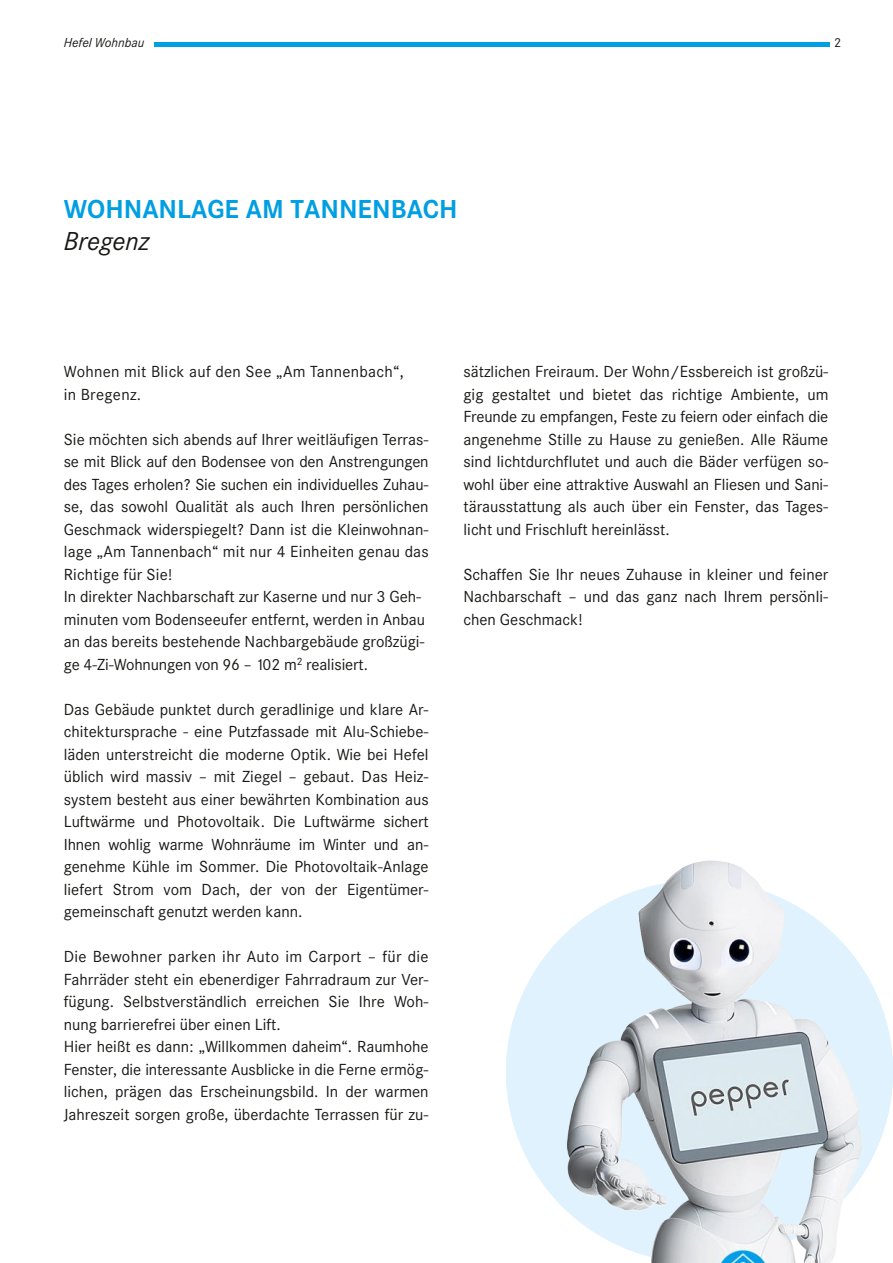
<style>
.page{position:relative;width:893px;height:1263px;background:#fff}
.page>*{position:absolute;margin:0;border:0;box-sizing:border-box;transform-origin:0 0}
.t1{font:700 27px "Corporate S";color:#009ee3}
.t2{font:italic 27px "Corporate S";color:#181715}
.t3{font:15.75px/22.5px "Corporate SBQ";color:#181715;text-align:justify}
.t4{font:15.75px/22.5px "Corporate SBQ";letter-spacing:.02em;color:#181715}
.t5{font:italic 13.5px "Corporate S";color:#181715}
.t6{font:13.5px "Corporate S";color:#181715}
</style>
<div class="page">
<hr style="left:154px;top:43px;width:675px;height:4px;background:#009ee3">
<img style="left:555px;top:860px;width:338px;height:403px">
<svg style="left:506px;top:880px;width:387px;height:383px"></svg>
<p class="t5" style="left:64px;top:35px;width:82px">Hefel Wohnbau</p>
<p class="t6" style="left:834px;top:35px;width:9px">2</p>
<h1 class="t1" style="left:64px;top:194px;width:395px">WOHNANLAGE AM TANNENBACH</h1>
<h1 class="t2" style="left:64px;top:225px;width:88px">Bregenz</h1>
<p class="t4" style="left:64px;top:360px;width:342px">Wohnen mit Blick auf den See „Am Tannenbach“, in Bregenz.</p>
<p class="t3" style="left:64px;top:427px;width:366px;text-align:left">Sie möchten sich abends auf Ihrer weitläufigen Terras&shy;se mit Blick auf den Bodensee von den Anstrengungen des Tages erholen? Sie suchen ein individuelles Zuhau&shy;se, das sowohl Qualität als auch Ihren persönlichen Geschmack widerspiegelt? Dann ist die Kleinwohnan&shy;lage „Am Tannenbach“ mit nur 4 Einheiten genau das Richtige für Sie!<br>In direkter Nachbarschaft zur Kaserne und nur 3 Geh&shy;minuten vom Bodenseeufer entfernt, werden in Anbau an das bereits bestehende Nachbargebäude großzügi&shy;ge 4-Zi-Wohnungen von 96 – 102 m<sup>2</sup> realisiert.</p>
<p class="t3" style="left:64px;top:697px;width:366px">Das Gebäude punktet durch geradlinige und klare Ar&shy;chitektursprache - eine Putzfassade mit Alu-Schiebe&shy;läden unterstreicht die moderne Optik. Wie bei Hefel üblich wird massiv – mit Ziegel – gebaut. Das Heiz&shy;system besteht aus einer bewährten Kombination aus Luftwärme und Photovoltaik. Die Luftwärme sichert Ihnen wohlig warme Wohnräume im Winter und an&shy;genehme Kühle im Sommer. Die Photovoltaik-Anlage liefert Strom vom Dach, der von der Eigentümer&shy;gemeinschaft genutzt werden kann.</p>
<p class="t3" style="left:64px;top:945px;width:366px;text-align:left">Die Bewohner parken ihr Auto im Carport – für die Fahrräder steht ein ebenerdiger Fahrradraum zur Ver&shy;fügung. Selbstverständlich erreichen Sie Ihre Woh&shy;nung barrierefrei über einen Lift.<br>Hier heißt es dann: „Willkommen daheim“. Raumhohe Fenster, die interessante Ausblicke in die Ferne ermög&shy;lichen, prägen das Erscheinungsbild. In der warmen Jahreszeit sorgen große, überdachte Terrassen für zu-</p>
<p class="t3" style="left:463px;top:360px;width:366px">sätzlichen Freiraum. Der Wohn/Essbereich ist großzü&shy;gig gestaltet und bietet das richtige Ambiente, um Freunde zu empfangen, Feste zu feiern oder einfach die angenehme Stille zu Hause zu genießen. Alle Räume sind lichtdurchflutet und auch die Bäder verfügen so&shy;wohl über eine attraktive Auswahl an Fliesen und Sani&shy;tärausstattung als auch über ein Fenster, das Tages&shy;licht und Frischluft hereinlässt.</p>
<p class="t3" style="left:463px;top:563px;width:366px">Schaffen Sie Ihr neues Zuhause in kleiner und feiner Nachbarschaft – und das ganz nach Ihrem persönli&shy;chen Geschmack!</p>
</div>
